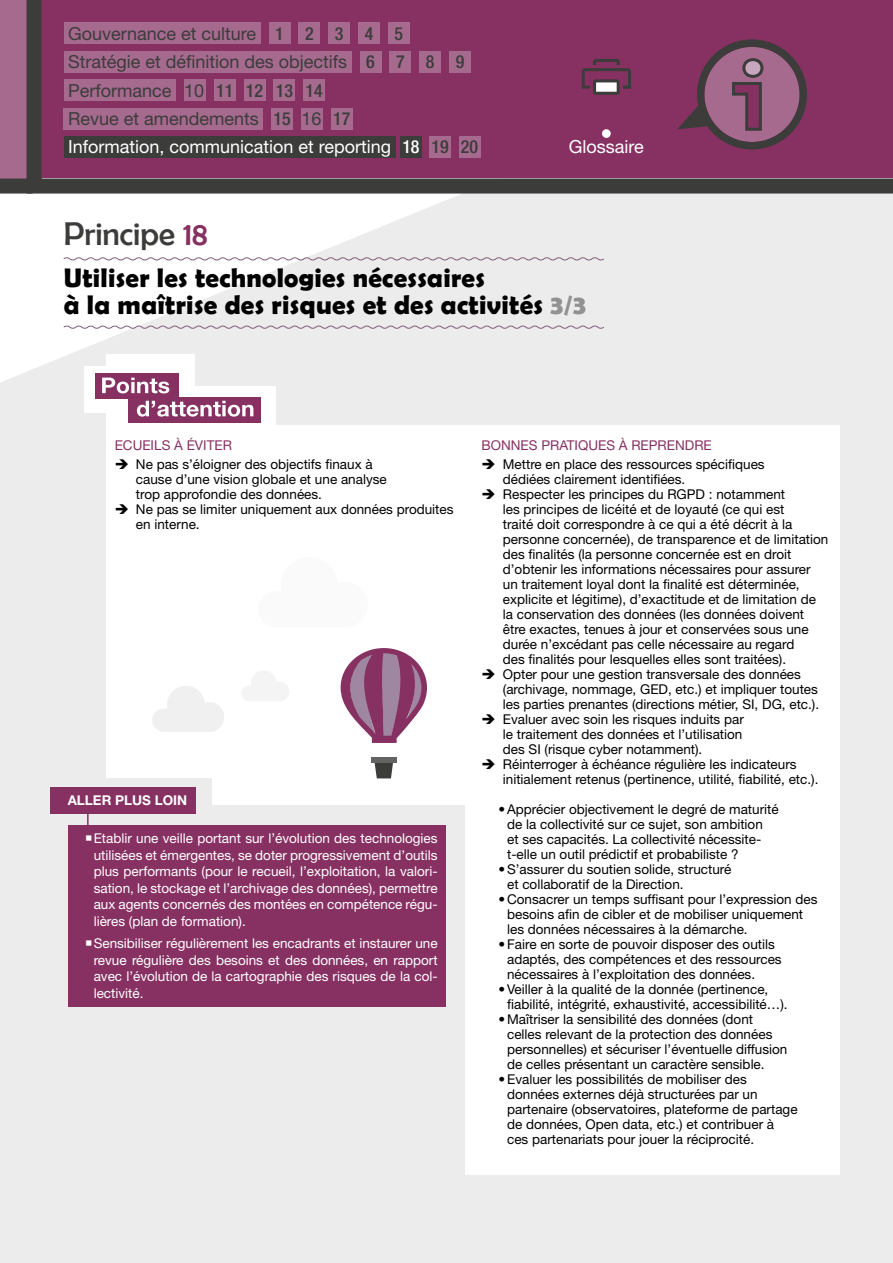
<style>
.page{position:relative;width:893px;height:1263px;background:#fff}
.page>*{position:absolute;margin:0;border:0;box-sizing:border-box;transform-origin:0 0}
.Principe{font:33px "Berlin Sans FB";color:#3c3c3b}
.T01_36_57_8_38{font:700 27px/27px "Berlin Sans FB Demi";letter-spacing:.01em;color:#000}
.t1{font:18px/28.5px "Helvetica Neue LT Std";color:#3c3c3b}
.t2{font:18px "Helvetica Neue LT Std";color:#fff}
.Menu_CHIFFRES_Grey{font:500 condensed 18px "Helvetica Neue LT Std";color:#3c3c3b}
.Menu_CHIFFRES_Grey-2{font:500 condensed 18px "Helvetica Neue LT Std";color:#fff}
.t3{font:13.5px/15px "Helvetica Neue LT Std";color:#000}
.t4{font:13.5px/16.5px "Helvetica Neue LT Std";color:#fff;text-align:justify}
.Points_d_Attention_T{font:13.5px "Helvetica Neue LT Std";color:#873163}
.Texte_Courant_Juitif{font:700 13.5px "Helvetica Neue LT Std";color:#fff}
.s1{color:#873163}
.s2{color:#929292}
</style>
<div class="page">
<div style="left:0;top:179px;width:893px;height:1084px;background:#ececec"></div>
<svg style="left:0;top:194px;width:443px;height:188px;fill:#fff"></svg>
<div style="left:0;top:0;width:33px;height:179px;background:#a56a8e"></div>
<div style="left:0;top:179px;width:33px;height:15px;background:#3c3c3b"></div>
<svg style="left:19px;top:0;width:874px;height:201px;background:#86456b"></svg>
<svg style="left:677px;top:34px;width:131px;height:116px;background:#82496a"></svg>
<div style="left:744px;top:60px;width:18px;height:16px;background:#c8a7be;border-radius:50%"></div>
<div style="left:742px;top:58px;width:21px;height:20px;border:3px solid #3c3c3b;border-radius:50%"></div>
<div style="left:400px;top:136px;width:22px;height:22px;background:#3c3c3b"></div>
<div style="left:459px;top:136px;width:21px;height:22px;background:#a56a8e"></div>
<div style="left:106px;top:425px;width:734px;height:749px;background:#fff"></div>
<div style="left:106px;top:354px;width:89px;height:61px;background:#fff"></div>
<div style="left:84px;top:366px;width:89px;height:47px;background:#fff"></div>
<div style="left:106px;top:386px;width:170px;height:44px;background:#fff"></div>
<div style="left:128px;top:397px;width:133px;height:26px;background:#873163"></div>
<svg style="left:137px;top:401px;width:116px;height:16px"></svg>
<div style="left:95px;top:373px;width:83px;height:26px;background:#873163"></div>
<div style="left:95px;top:778px;width:116px;height:54px;background:#ececec"></div>
<div style="left:43px;top:805px;width:422px;height:392px;background:#ececec"></div>
<svg style="left:102px;top:378px;width:67px;height:15px"></svg>
<div style="left:68px;top:825px;width:378px;height:181px;background:#873163"></div>
<div style="left:51px;top:787px;width:145px;height:27px;background:#873163"></div>
<hr style="left:87px;top:809px;width:2px;height:22px;background:#873163">
<svg style="left:341px;top:648px;width:86px;height:95px"></svg>
<svg style="left:375px;top:763px;width:18px;height:15px"></svg>
<div style="left:371px;top:757px;width:25px;height:6px;background:#646363"></div>
<svg style="left:152px;top:686px;width:72px;height:46px"></svg>
<svg style="left:242px;top:671px;width:47px;height:30px"></svg>
<svg style="left:63px;top:256px;width:541px;height:5px"></svg>
<svg style="left:63px;top:325px;width:541px;height:5px"></svg>
<svg style="left:582px;top:59px;width:49px;height:36px;background:#7a4a66"></svg>
<div style="left:602px;top:129px;width:9px;height:9px;background:#fff;border-radius:50%"></div>
<h3 class="t1" style="left:68px;top:19px;width:281px">Gouvernance et culture<br>Stratégie et définition des objectifs<br>Performance<br>Revue et amendements</h3>
<h3 class="t2" style="left:68px;top:136px;width:325px">Information, communication et reporting</h3>
<h3 class="Menu_CHIFFRES_Grey" style="left:275px;top:23px;width:10px">1</h3>
<h3 class="Menu_CHIFFRES_Grey" style="left:305px;top:23px;width:10px">2</h3>
<h3 class="Menu_CHIFFRES_Grey" style="left:335px;top:23px;width:10px">3</h3>
<h3 class="Menu_CHIFFRES_Grey" style="left:365px;top:23px;width:10px">4</h3>
<h3 class="Menu_CHIFFRES_Grey" style="left:395px;top:23px;width:10px">5</h3>
<h3 class="Menu_CHIFFRES_Grey" style="left:366px;top:51px;width:10px">6</h3>
<h3 class="Menu_CHIFFRES_Grey" style="left:426px;top:51px;width:10px">8</h3>
<h3 class="Menu_CHIFFRES_Grey" style="left:456px;top:51px;width:10px">9</h3>
<h3 class="Menu_CHIFFRES_Grey" style="left:396px;top:51px;width:10px">7</h3>
<h3 class="t1" style="left:184px;top:76px;width:22px">10</h3>
<h3 class="Menu_CHIFFRES_Grey" style="left:216px;top:79px;width:19px">11</h3>
<h3 class="Menu_CHIFFRES_Grey" style="left:246px;top:79px;width:19px">12</h3>
<h3 class="Menu_CHIFFRES_Grey" style="left:276px;top:79px;width:19px">13</h3>
<h3 class="Menu_CHIFFRES_Grey" style="left:306px;top:79px;width:19px">14</h3>
<h3 class="t1" style="left:301px;top:104px;width:22px">16</h3>
<h3 class="Menu_CHIFFRES_Grey" style="left:274px;top:108px;width:19px">15</h3>
<h3 class="Menu_CHIFFRES_Grey" style="left:333px;top:108px;width:19px">17</h3>
<p class="Menu_CHIFFRES_Grey-2" style="left:402px;top:136px;width:19px">18</p>
<p class="Menu_CHIFFRES_Grey" style="left:461px;top:136px;width:19px">20</p>
<h3 class="Menu_CHIFFRES_Grey" style="left:432px;top:136px;width:19px">19</h3>
<h3 class="t2" style="left:569px;top:136px;width:76px">Glossaire</h3>
<p class="Principe" style="left:64px;top:215px;width:145px">Principe <span class="s1">18</span></p>
<p class="T01_36_57_8_38" style="left:64px;top:264px;width:524px">Utiliser les technologies nécessaires<br>à la maîtrise des risques et des activités <span class="s2">3/3</span></p>
<p class="Points_d_Attention_T" style="left:115px;top:437px;width:119px">ECUEILS À ÉVITER</p>
<p class="t3" style="left:136px;top:457px;width:252px">Ne pas s’éloigner des objectifs finaux à cause d’une vision globale et une analyse trop approfondie des données.</p>
<p class="t3" style="left:136px;top:502px;width:319px">Ne pas se limiter uniquement aux données produites en interne.</p>
<p class="Texte_Courant_Juitif" style="left:68px;top:792px;width:121px">ALLER PLUS LOIN</p>
<p class="t4" style="left:94px;top:830px;width:345px">Etablir une veille portant sur l’évolution des technologies utilisées et émergentes, se doter progressivement d’outils plus performants (pour le recueil, l’exploitation, la valori&shy;sation, le stockage et l’archivage des données), permettre aux agents concernés des montées en compétence régu&shy;lières (plan de formation).</p>
<p class="t4" style="left:94px;top:935px;width:345px">Sensibiliser régulièrement les encadrants et instaurer une revue régulière des besoins et des données, en rapport avec l’évolution de la cartographie des risques de la col&shy;lectivité.</p>
<p class="Points_d_Attention_T" style="left:482px;top:437px;width:232px">BONNES PRATIQUES À REPRENDRE</p>
<p class="t3" style="left:503px;top:457px;width:263px">Mettre en place des ressources spécifiques dédiées clairement identifiées.</p>
<p class="t3" style="left:503px;top:487px;width:327px">Respecter les principes du RGPD : notamment<br>les principes de licéité et de loyauté (ce qui est<br>traité doit correspondre à ce qui a été décrit à la personne concernée), de transparence et de limitation des finalités (la personne concernée est en droit d’obtenir les informations nécessaires pour assurer un traitement loyal dont la finalité est déterminée, explicite et légitime), d’exactitude et de limitation de la conservation des données (les données doivent être exactes, tenues à jour et conservées sous une durée n’excédant pas celle nécessaire au regard<br>des finalités pour lesquelles elles sont traitées).</p>
<p class="t3" style="left:503px;top:667px;width:318px">Opter pour une gestion transversale des données (archivage, nommage, GED, etc.) et impliquer toutes les parties prenantes (directions métier, SI, DG, etc.).</p>
<p class="t3" style="left:503px;top:712px;width:243px;text-align:justify">Evaluer avec soin les risques induits par le traitement des données et l’utilisation des SI (risque cyber notamment).</p>
<p class="t3" style="left:503px;top:757px;width:317px">Réinterroger à échéance régulière les indicateurs initialement retenus (pertinence, utilité, fiabilité, etc.).</p>
<p class="t3" style="left:507px;top:802px;width:273px;text-indent:-9px">•Apprécier objectivement le degré de maturité de la collectivité sur ce sujet, son ambition<br>et ses capacités. La collectivité nécessite&shy;t-elle un outil prédictif et probabiliste ?</p>
<p class="t3" style="left:507px;top:862px;width:226px;text-indent:-9px">•S’assurer du soutien solide, structuré et collaboratif de la Direction.</p>
<p class="t3" style="left:507px;top:892px;width:312px;text-indent:-9px">•Consacrer un temps suffisant pour l’expression des besoins afin de cibler et de mobiliser uniquement les données nécessaires à la démarche.</p>
<p class="t3" style="left:507px;top:937px;width:276px;text-indent:-9px">•Faire en sorte de pouvoir disposer des outils adaptés, des compétences et des ressources nécessaires à l’exploitation des données.</p>
<p class="t3" style="left:507px;top:982px;width:282px;text-indent:-9px">•Veiller à la qualité de la donnée (pertinence, fiabilité, intégrité, exhaustivité, accessibilité…).</p>
<p class="t3" style="left:507px;top:1012px;width:282px;text-indent:-9px">•Maîtriser la sensibilité des données (dont celles relevant de la protection des données personnelles) et sécuriser l’éventuelle diffusion de celles présentant un caractère sensible.</p>
<p class="t3" style="left:507px;top:1072px;width:292px;text-indent:-9px">•Evaluer les possibilités de mobiliser des données externes déjà structurées par un partenaire (observatoires, plateforme de partage de données, Open data, etc.) et contribuer à ces partenariats pour jouer la réciprocité.</p>
</div>
